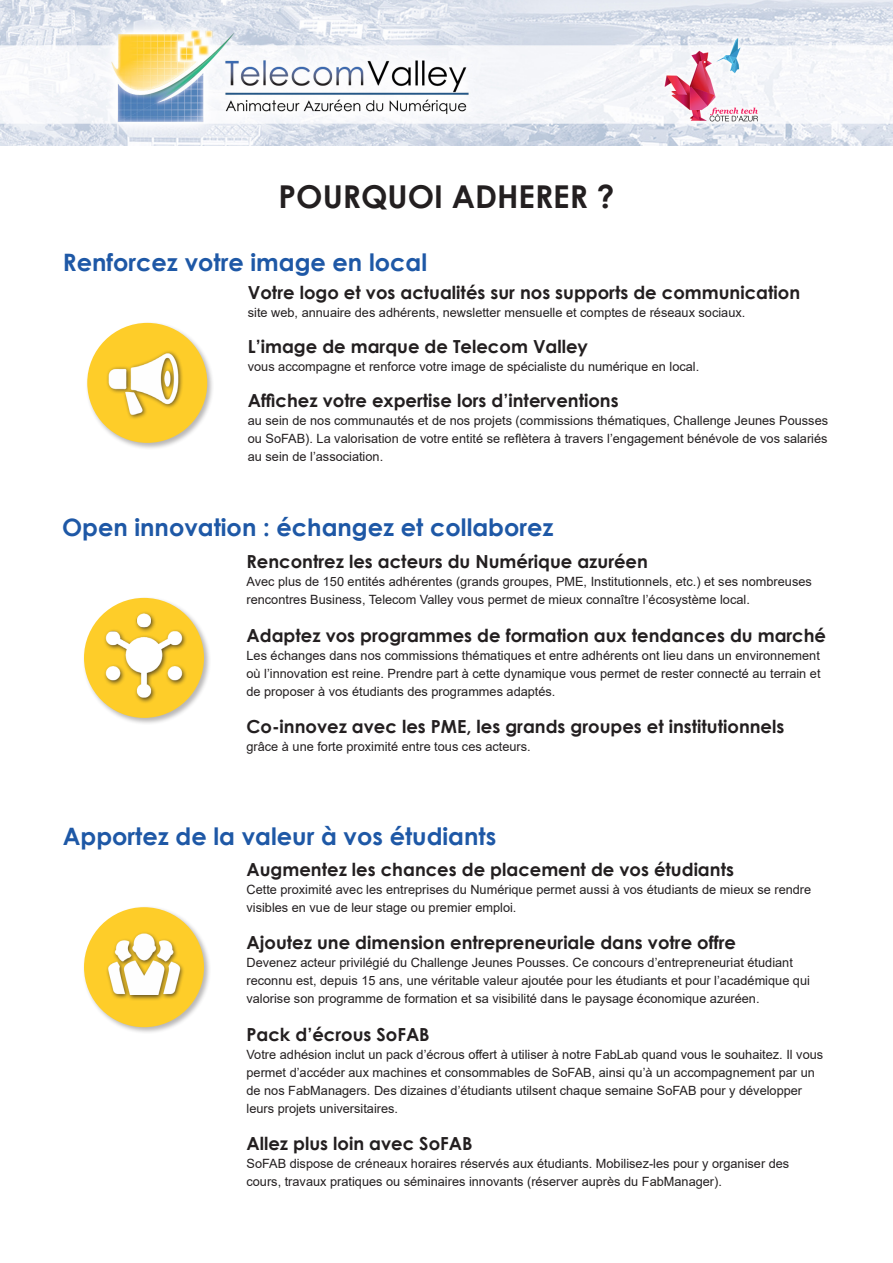
<style>
.page{position:relative;width:893px;height:1263px;background:#fff}
.page>*{position:absolute;margin:0;border:0;box-sizing:border-box;transform-origin:0 0}
.t1{font:700 31.5px "Century Gothic";color:#231f20}
.t2{font:700 24px "Century Gothic";color:#1e58a6}
.t3{font:700 18px "Century Gothic";color:#231f20}
.t4{font:12.75px/18px "Arial";color:#231f20}
</style>
<div class="page">
<img style="left:0;top:0;width:893px;height:146px">
<div style="left:86px;top:321px;width:129px;height:129px;background:#231f20;opacity:.32"></div>
<div style="left:87px;top:323px;width:120px;height:120px;background:#fecd29;border-radius:50%"></div>
<div style="left:82px;top:596px;width:129px;height:129px;background:#231f20;opacity:.32"></div>
<div style="left:84px;top:598px;width:120px;height:120px;background:#fecd29;border-radius:50%"></div>
<img style="left:107px;top:351px;width:76px;height:68px">
<img style="left:92px;top:604px;width:104px;height:103px">
<div style="left:82px;top:905px;width:129px;height:129px;background:#231f20;opacity:.32"></div>
<div style="left:84px;top:907px;width:120px;height:120px;background:#fecd29;border-radius:50%"></div>
<div style="left:106px;top:931px;width:79px;height:70px;background:#231f20;opacity:.75"></div>
<img style="left:106px;top:931px;width:78px;height:64px">
<p class="t1" style="left:279px;top:172px;width:337px">POURQUOI ADHERER ?</p>
<p class="t2" style="left:63px;top:244px;width:366px">Renforcez votre image en local</p>
<p class="t3" style="left:248px;top:279px;width:554px">Votre logo et vos actualités sur nos supports de communication</p>
<p class="t4" style="left:248px;top:304px;width:499px">site web, annuaire des adhérents, newsletter mensuelle et comptes de réseaux sociaux.</p>
<p class="t3" style="left:248px;top:333px;width:342px">L’image de marque de Telecom Valley</p>
<p class="t4" style="left:248px;top:358px;width:453px">vous accompagne et renforce votre image de spécialiste du numérique en local.</p>
<p class="t3" style="left:248px;top:387px;width:372px">Affichez votre expertise lors d’interventions</p>
<p class="t4" style="left:248px;top:412px;width:582px;text-align:justify">au sein de nos communautés et de nos projets (commissions thématiques, Challenge Jeunes Pousses ou SoFAB). La valorisation de votre entité se reflètera à travers l’engagement bénévole de vos salariés au sein de l’association.</p>
<p class="t2" style="left:62px;top:509px;width:493px">Open innovation : échangez et collaborez</p>
<p class="t3" style="left:246px;top:548px;width:403px">Rencontrez les acteurs du Numérique azuréen</p>
<p class="t4" style="left:246px;top:572px;width:567px">Avec plus de 150 entités adhérentes (grands groupes, PME, Institutionnels, etc.) et ses nombreuses rencontres Business, Telecom Valley vous permet de mieux connaître l’écosystème local.</p>
<p class="t3" style="left:246px;top:621px;width:581px">Adaptez vos programmes de formation aux tendances du marché</p>
<p class="t4" style="left:246px;top:646px;width:576px;text-align:justify">Les échanges dans nos commissions thématiques et entre adhérents ont lieu dans un environnement où l’innovation est reine. Prendre part à cette dynamique vous permet de rester connecté au terrain et de proposer à vos étudiants des programmes adaptés.</p>
<p class="t3" style="left:246px;top:713px;width:539px">Co-innovez avec les PME, les grands groupes et institutionnels</p>
<p class="t4" style="left:246px;top:737px;width:286px">grâce à une forte proximité entre tous ces acteurs.</p>
<p class="t2" style="left:63px;top:818px;width:435px">Apportez de la valeur à vos étudiants</p>
<p class="t3" style="left:246px;top:855px;width:489px">Augmentez les chances de placement de vos étudiants</p>
<p class="t4" style="left:246px;top:880px;width:566px">Cette proximité avec les entreprises du Numérique permet aussi à vos étudiants de mieux se rendre visibles en vue de leur stage ou premier emploi.</p>
<p class="t3" style="left:246px;top:929px;width:491px">Ajoutez une dimension entrepreneuriale dans votre offre</p>
<p class="t4" style="left:246px;top:954px;width:565px">Devenez acteur privilégié du Challenge Jeunes Pousses. Ce concours d’entrepreneuriat étudiant reconnu est, depuis 15 ans, une véritable valeur ajoutée pour les étudiants et pour l’académique qui valorise son programme de formation et sa visibilité dans le paysage économique azuréen.</p>
<p class="t3" style="left:246px;top:1020px;width:185px">Pack d’écrous SoFAB</p>
<p class="t4" style="left:246px;top:1045px;width:578px">Votre adhésion inclut un pack d’écrous offert à utiliser à notre FabLab quand vous le souhaitez. Il vous permet d’accéder aux machines et consommables de SoFAB, ainsi qu’à un accompagnement par un de nos FabManagers. Des dizaines d’étudiants utilsent chaque semaine SoFAB pour y développer leurs projets universitaires.</p>
<p class="t3" style="left:246px;top:1130px;width:228px">Allez plus loin avec SoFAB</p>
<p class="t4" style="left:246px;top:1155px;width:544px">SoFAB dispose de créneaux horaires réservés aux étudiants. Mobilisez-les pour y organiser des cours, travaux pratiques ou séminaires innovants (réserver auprès du FabManager).</p>
</div>
